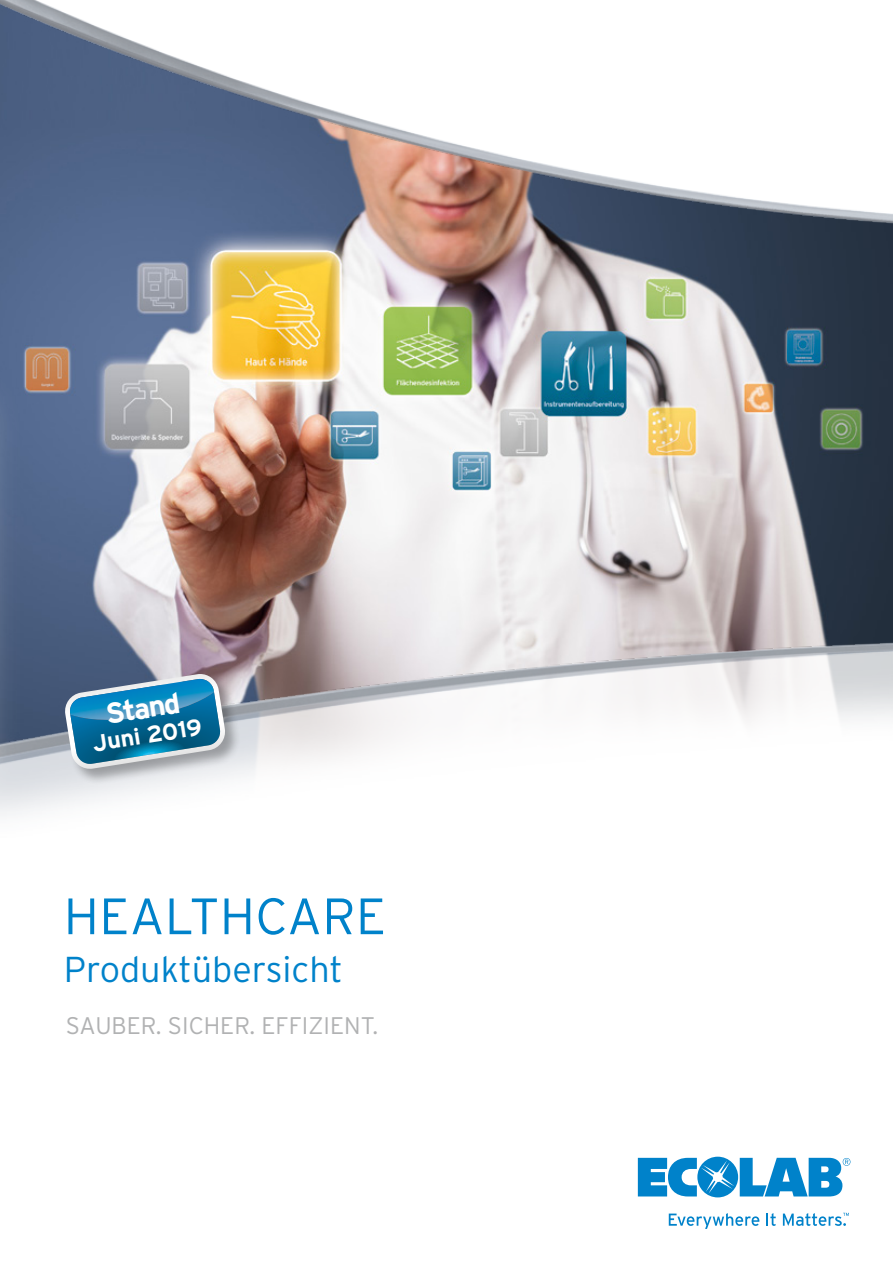
<style>
.page{position:relative;width:893px;height:1263px;background:#fff}
.page>*{position:absolute;margin:0;border:0;box-sizing:border-box;transform-origin:0 0}
.Headline{font:300 51px "Interstate";letter-spacing:.01em;color:#0082ca}
.Headline-2{font:300 36px "Interstate";color:#0082ca}
.t1{font:700 28.95px "Interstate";color:#fff}
.Subline{font:300 24px "Interstate";color:#b1b2b3}
.t2{font:700 23.25px "Interstate";color:#fff}
</style>
<div class="page">
<svg style="left:638px;top:1157px;width:212px;height:40px"></svg>
<svg style="left:669px;top:1213px;width:90px;height:16px"></svg>
<svg style="left:766px;top:1213px;width:10px;height:13px"></svg>
<svg style="left:783px;top:1213px;width:66px;height:13px"></svg>
<img style="left:0;top:0;width:893px;height:816px">
<div style="left:64px;top:673px;width:177px;height:111px;background:#000;opacity:.3"></div>
<svg style="left:64px;top:674px;width:162px;height:95px;background:#578ba4"></svg>
<img style="left:69px;top:679px;width:145px;height:43px">
<p class="t1" style="left:103px;top:698px;width:77px;rotate:-9deg">Stand</p>
<p class="t2" style="left:91px;top:731px;width:112px;rotate:-9deg">Juni 2019</p>
<p class="Headline" style="left:64px;top:887px;width:324px">HEALTHCARE</p>
<p class="Headline-2" style="left:64px;top:949px;width:281px">Produktübersicht</p>
<p class="Subline" style="left:66px;top:1012px;width:314px">SAUBER. SICHER. EFFIZIENT.</p>
</div>
